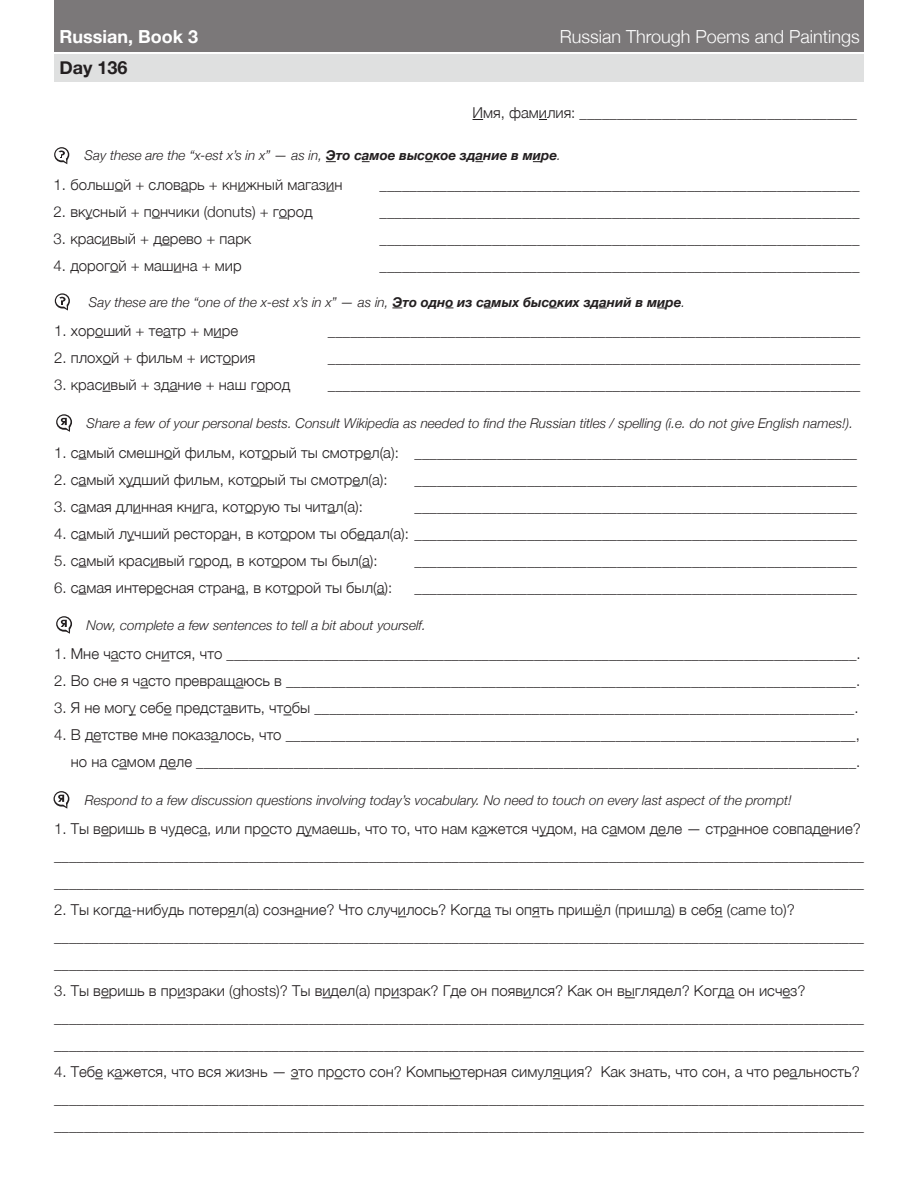
<style>
.page{position:relative;width:918px;height:1188px;background:#fff}
.page>*{position:absolute;margin:0;border:0;box-sizing:border-box;transform-origin:0 0}
.t1{font:300 18px "Helvetica Neue";color:#fff}
.t2{font:700 18px "Helvetica Neue";color:#fff}
.t3{font:700 18px "Helvetica Neue";color:#231f20}
.t4{font:300 15px "Helvetica Neue";color:#231f20}
.t5{font:italic 300 13.5px "Helvetica Neue";color:#231f20}
.s1{font-weight:700}
</style>
<div class="page">
<div style="left:54px;top:0;width:810px;height:52px;background:#7b7879"></div>
<div style="left:54px;top:54px;width:810px;height:27px;background:#dfe0e0"></div>
<svg style="left:54px;top:147px;width:15px;height:15px"></svg>
<svg style="left:55px;top:148px;width:13px;height:12px"></svg>
<svg style="left:57px;top:151px;width:11px;height:13px"></svg>
<svg style="left:55px;top:293px;width:15px;height:15px"></svg>
<svg style="left:56px;top:295px;width:12px;height:12px"></svg>
<svg style="left:57px;top:297px;width:11px;height:14px"></svg>
<svg style="left:56px;top:414px;width:16px;height:16px"></svg>
<svg style="left:57px;top:416px;width:14px;height:12px"></svg>
<svg style="left:61px;top:418px;width:9px;height:14px"></svg>
<svg style="left:56px;top:616px;width:16px;height:16px"></svg>
<svg style="left:57px;top:617px;width:14px;height:13px"></svg>
<svg style="left:61px;top:620px;width:9px;height:14px"></svg>
<svg style="left:54px;top:791px;width:15px;height:16px"></svg>
<svg style="left:55px;top:792px;width:13px;height:13px"></svg>
<svg style="left:58px;top:795px;width:10px;height:14px"></svg>
<p class="t2" style="left:59px;top:23px;width:140px">Russian, Book 3</p>
<p class="t1" style="left:560px;top:22px;width:302px">Russian Through Poems and Paintings</p>
<p class="t3" style="left:59px;top:54px;width:70px">Day 136</p>
<p class="t4" style="left:472px;top:101px;width:386px">Имя, фамилия: _____________________________________</p>
<p class="t5" style="left:85px;top:145px;width:478px">Say these are the “x-est x’s in x” — as in, <span class="s1">Это самoe высокое здание в мире</span>.</p>
<p class="t4" style="left:54px;top:172px;width:290px">1. большой + словарь + книжный магазин</p>
<p class="t4" style="left:54px;top:199px;width:261px">2. вкусный + пончики (donuts) + город</p>
<p class="t4" style="left:54px;top:226px;width:199px">3. красивый + дерево + парк</p>
<p class="t4" style="left:54px;top:253px;width:190px">4. дорогой + машина + мир</p>
<p class="t4" style="left:380px;top:172px;width:481px">________________________________________________________________</p>
<p class="t4" style="left:380px;top:199px;width:481px">________________________________________________________________</p>
<p class="t4" style="left:380px;top:226px;width:481px">________________________________________________________________</p>
<p class="t4" style="left:380px;top:253px;width:481px">________________________________________________________________</p>
<p class="t5" style="left:89px;top:291px;width:598px">Say these are the “one of the x-est x’s in x” — as in, <span class="s1">Это одно из самых бысоких зданий в мире</span>.</p>
<p class="t4" style="left:54px;top:318px;width:185px">1. хороший + театр + мире</p>
<p class="t4" style="left:54px;top:345px;width:203px">2. плохой + фильм + история</p>
<p class="t4" style="left:54px;top:372px;width:238px">3. красивый + здание + наш город</p>
<p class="t4" style="left:328px;top:318px;width:534px">_______________________________________________________________________</p>
<p class="t4" style="left:328px;top:345px;width:534px">_______________________________________________________________________</p>
<p class="t4" style="left:328px;top:372px;width:534px">_______________________________________________________________________</p>
<p class="t5" style="left:87px;top:413px;width:768px">Share a few of your personal bests. Consult Wikipedia as needed to find the Russian titles / spelling (i.e. do not give English names!).</p>
<p class="t4" style="left:54px;top:440px;width:346px">1. самый смешной фильм, который ты смотрел(а):</p>
<p class="t4" style="left:54px;top:467px;width:335px">2. самый худший фильм, который ты смотрел(а):</p>
<p class="t4" style="left:54px;top:494px;width:310px">3. самая длинная книга, которую ты читал(а):</p>
<p class="t4" style="left:54px;top:521px;width:804px">4. самый лучший ресторан, в котором ты обедал(а): ___________________________________________________________</p>
<p class="t4" style="left:54px;top:548px;width:325px">5. самый красивый город, в котором ты был(а):</p>
<p class="t4" style="left:54px;top:575px;width:340px">6. самая интересная страна, в которой ты был(а):</p>
<p class="t4" style="left:415px;top:440px;width:444px">___________________________________________________________</p>
<p class="t4" style="left:415px;top:467px;width:444px">___________________________________________________________</p>
<p class="t4" style="left:415px;top:494px;width:444px">___________________________________________________________</p>
<p class="t4" style="left:415px;top:548px;width:444px">___________________________________________________________</p>
<p class="t4" style="left:415px;top:575px;width:444px">___________________________________________________________</p>
<p class="t5" style="left:87px;top:614px;width:341px">Now, complete a few sentences to tell a bit about yourself.</p>
<p class="t4" style="left:54px;top:642px;width:808px">1. Мне часто снится, что ____________________________________________________________________________________.</p>
<p class="t4" style="left:54px;top:669px;width:808px">2. Во сне я часто превращаюсь в ____________________________________________________________________________.</p>
<p class="t4" style="left:54px;top:696px;width:806px">3. Я не могу себе представить, чтобы ________________________________________________________________________.</p>
<p class="t4" style="left:54px;top:723px;width:807px">4. В детстве мне показалось, что ____________________________________________________________________________,</p>
<p class="t4" style="left:71px;top:750px;width:791px">но на самом деле ________________________________________________________________________________________.</p>
<p class="t5" style="left:85px;top:789px;width:708px">Respond to a few discussion questions involving today’s vocabulary. No need to touch on every last aspect of the prompt!</p>
<p class="t4" style="left:54px;top:817px;width:808px">1. Ты веришь в чудеса, или просто думаешь, что то, что нам кажется чудом, на самом деле — странное совпадение?</p>
<p class="t4" style="left:54px;top:844px;width:811px">____________________________________________________________________________________________________________</p>
<p class="t4" style="left:54px;top:871px;width:811px">____________________________________________________________________________________________________________</p>
<p class="t4" style="left:54px;top:898px;width:742px">2. Ты когда-нибудь потерял(а) сознание? Что случилось? Когда ты опять пришёл (пришла) в себя (came to)?</p>
<p class="t4" style="left:54px;top:925px;width:811px">____________________________________________________________________________________________________________</p>
<p class="t4" style="left:54px;top:952px;width:811px">____________________________________________________________________________________________________________</p>
<p class="t4" style="left:54px;top:979px;width:753px">3. Ты веришь в призраки (ghosts)? Ты видел(а) призрак? Где он появился? Как он выглядел? Когда он исчез?</p>
<p class="t4" style="left:54px;top:1006px;width:811px">____________________________________________________________________________________________________________</p>
<p class="t4" style="left:54px;top:1033px;width:811px">____________________________________________________________________________________________________________</p>
<p class="t4" style="left:54px;top:1060px;width:807px">4. Тебе кажется, что вся жизнь — это просто сон? Компьютерная симуляция? Как знать, что сон, а что реальность?</p>
<p class="t4" style="left:54px;top:1087px;width:811px">____________________________________________________________________________________________________________</p>
<p class="t4" style="left:54px;top:1114px;width:811px">____________________________________________________________________________________________________________</p>
</div>
